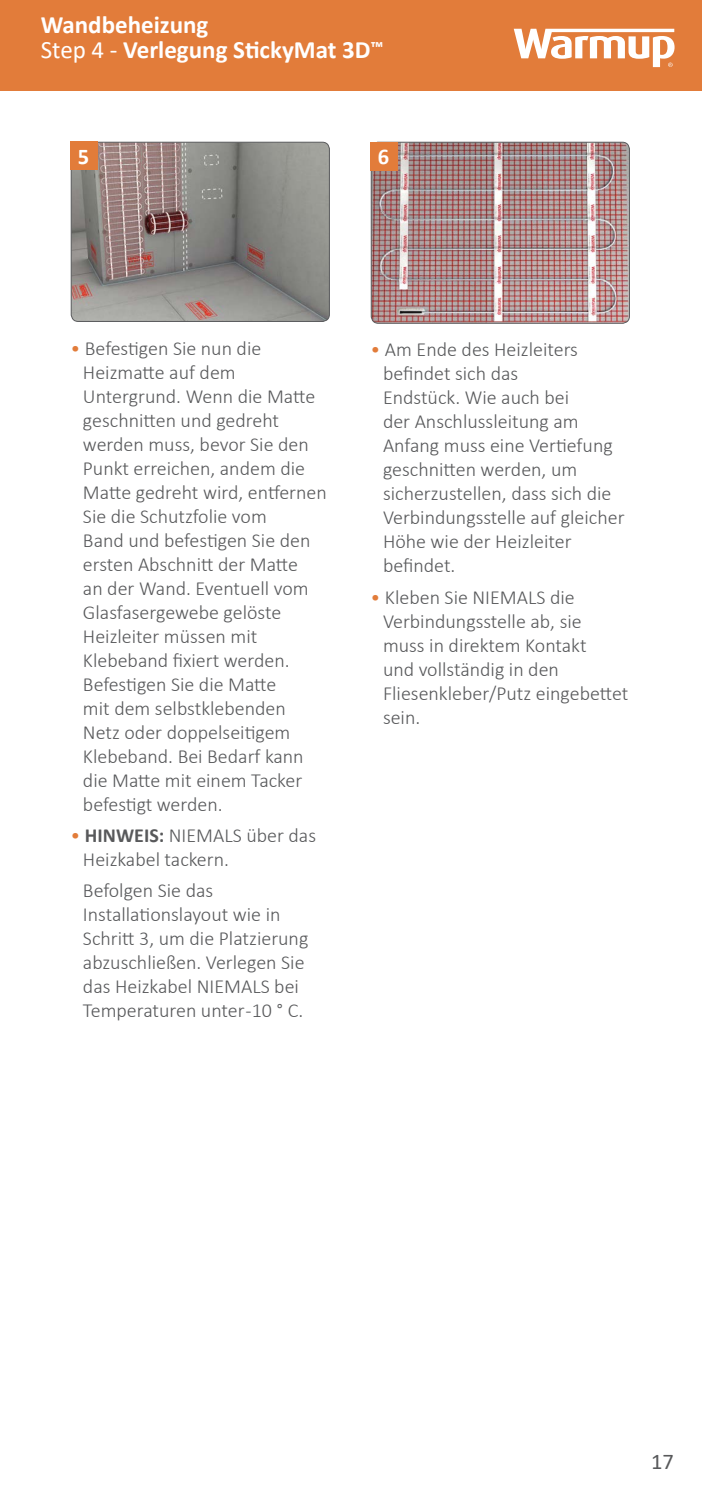
<style>
.page{position:relative;width:702px;height:1489px;background:#fff}
.page>*{position:absolute;margin:0;border:0;box-sizing:border-box;transform-origin:0 0}
.t1{font:700 25px/25px "Calibri";color:#fff}
.t2{font:22.5px "Calibri";color:#58595b}
.t3{font:700 22.5px "Calibri";color:#fff}
.t4{font:300 20px/24px "Calibri";color:#58595b}
.s1{font-weight:400}
.s2{color:#e27c3a}
.s3{font-weight:700}
</style>
<div class="page">
<div style="left:0;top:0;width:702px;height:91px;background:#e27c3a"></div>
<svg style="left:513px;top:29px;width:161px;height:38px"></svg>
<img style="left:371px;top:142px;width:258px;height:181px">
<div style="left:371px;top:142px;width:258px;height:181px;border:1px solid #58595b;border-radius:7px"></div>
<div style="left:370px;top:142px;width:28px;height:28px;background:#e27c3a"></div>
<img style="left:71px;top:142px;width:258px;height:179px">
<div style="left:71px;top:142px;width:259px;height:180px;border:1px solid #58595b;border-radius:7px"></div>
<div style="left:71px;top:142px;width:27px;height:28px;background:#e27c3a"></div>
<p class="t1" style="left:41px;top:12px;width:344px">Wandbeheizung<br><span class="s1">Step 4 -</span> Verlegung StickyMat 3D<sup>™</sup></p>
<p class="t3" style="left:78px;top:141px;width:13px">5</p>
<p class="t3" style="left:378px;top:141px;width:13px">6</p>
<p class="t4" style="left:83px;top:336px;width:245px;text-indent:-12px"><span class="s2">•</span> Befestigen Sie nun die<br>Heizmatte auf dem<br>Untergrund. Wenn die Matte geschnitten und gedreht werden muss, bevor Sie den<br>Punkt erreichen, andem die<br>Matte gedreht wird, entfernen<br>Sie die Schutzfolie vom<br>Band und befestigen Sie den ersten Abschnitt der Matte<br>an der Wand. Eventuell vom<br>Glasfasergewebe gelöste<br>Heizleiter müssen mit<br>Klebeband fixiert werden.<br>Befestigen Sie die Matte<br>mit dem selbstklebenden<br>Netz oder doppelseitigem<br>Klebeband. Bei Bedarf kann die Matte mit einem Tacker befestigt werden.</p>
<p class="t4" style="left:83px;top:823px;width:234px;text-indent:-12px"><span class="s2">•</span> <span class="s3">HINWEIS:</span> NIEMALS über das<br>Heizkabel tackern.</p>
<p class="t4" style="left:83px;top:878px;width:227px">Befolgen Sie das<br>Installationslayout wie in<br>Schritt 3, um die Platzierung abzuschließen. Verlegen Sie das Heizkabel NIEMALS bei<br>Temperaturen unter -10 ° C.</p>
<p class="t4" style="left:383px;top:337px;width:243px;text-indent:-12px"><span class="s2">•</span> Am Ende des Heizleiters befindet sich das<br>Endstück. Wie auch bei<br>der Anschlussleitung am<br>Anfang muss eine Vertiefung geschnitten werden, um sicherzustellen, dass sich die<br>Verbindungsstelle auf gleicher<br>Höhe wie der Heizleiter befindet.</p>
<p class="t4" style="left:383px;top:584px;width:247px;text-indent:-12px"><span class="s2">•</span> Kleben Sie NIEMALS die<br>Verbindungsstelle ab, sie<br>muss in direktem Kontakt<br>und vollständig in den<br>Fliesenkleber/Putz eingebettet sein.</p>
<p class="t2" style="left:651px;top:1446px;width:24px">17</p>
</div>
